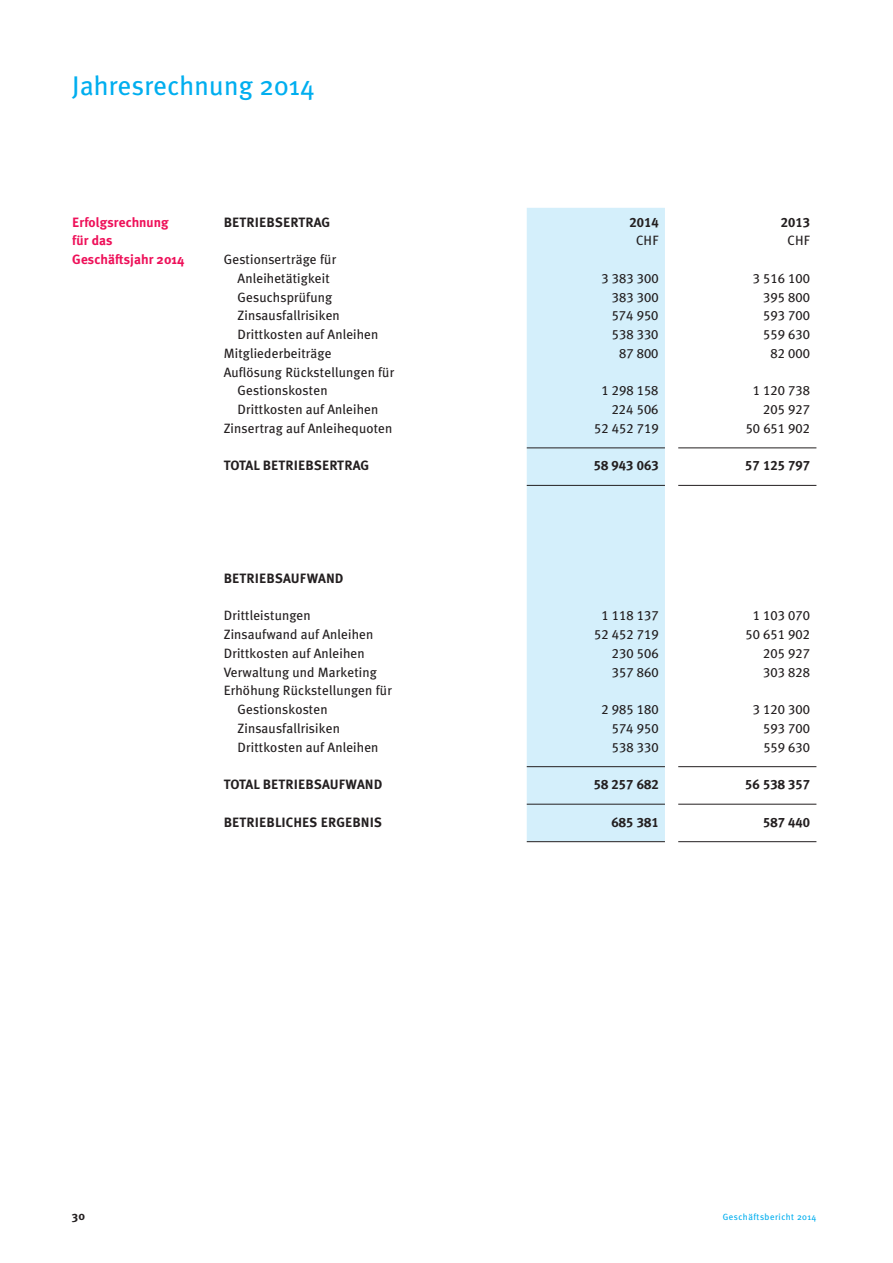
<style>
.page{position:relative;width:893px;height:1263px;background:#fff}
.page>*{position:absolute;margin:0;border:0;box-sizing:border-box;transform-origin:0 0}
.t1{font:27px "Meta Plus";letter-spacing:.01em;color:#00aeef}
.t2{font:13.5px/18.8px "Meta Plus";letter-spacing:.01em;color:#231f20}
.t3{font:13.5px "Meta Plus Book Caps";letter-spacing:.005em;color:#231f20}
.t4{font:700 13.5px "Meta Plus";letter-spacing:.01em;color:#231f20}
.t5{font:13.5px "Meta Plus Bold Caps";letter-spacing:.01em;color:#231f20}
.t6{font:700 13.5px/18.8px "Meta Plus";letter-spacing:.005em;color:#ee1059}
.t7{font:700 12px "Meta Plus";color:#231f20}
.t8{font:9px "Meta Plus";letter-spacing:.055em;color:#00aeef}
</style>
<div class="page">
<div style="left:527px;top:208px;width:138px;height:633px;background:#d4effb"></div>
<hr style="left:527px;top:447px;width:138px;height:1px;background:#231f20">
<hr style="left:678px;top:447px;width:138px;height:1px;background:#231f20">
<hr style="left:527px;top:485px;width:138px;height:1px;background:#231f20">
<hr style="left:678px;top:485px;width:138px;height:1px;background:#231f20">
<hr style="left:527px;top:766px;width:138px;height:1px;background:#231f20">
<hr style="left:678px;top:766px;width:138px;height:1px;background:#231f20">
<hr style="left:527px;top:804px;width:138px;height:1px;background:#231f20">
<hr style="left:678px;top:804px;width:138px;height:1px;background:#231f20">
<hr style="left:527px;top:841px;width:138px;height:1px;background:#231f20">
<hr style="left:678px;top:841px;width:138px;height:1px;background:#231f20">
<h1 class="t1" style="left:72px;top:70px;width:244px">Jahresrechnung 2014</h1>
<p class="t6" style="left:72px;top:212px;width:114px">Erfolgsrechnung für das<br>Geschäftsjahr 2014</p>
<p class="t4" style="left:224px;top:214px;width:108px">BETRIEBSERTRAG</p>
<p class="t5" style="left:629px;top:214px;width:31px">2014</p>
<p class="t5" style="left:781px;top:214px;width:31px">2013</p>
<p class="t3" style="left:636px;top:233px;width:24px">CHF</p>
<p class="t3" style="left:788px;top:233px;width:24px">CHF</p>
<p class="t2" style="left:224px;top:250px;width:114px;text-align:center">Gestionserträge für<br>Anleihetätigkeit</p>
<p class="t3" style="left:601px;top:270px;width:59px">3 383 300</p>
<p class="t3" style="left:753px;top:270px;width:59px">3 516 100</p>
<p class="t2" style="left:238px;top:287px;width:96px">Gesuchsprüfung</p>
<p class="t3" style="left:612px;top:289px;width:48px">383 300</p>
<p class="t3" style="left:763px;top:289px;width:48px">395 800</p>
<p class="t2" style="left:238px;top:306px;width:104px">Zinsausfallrisiken</p>
<p class="t3" style="left:612px;top:308px;width:48px">574 950</p>
<p class="t3" style="left:763px;top:308px;width:48px">593 700</p>
<p class="t2" style="left:238px;top:325px;width:142px">Drittkosten auf Anleihen</p>
<p class="t3" style="left:612px;top:327px;width:48px">538 330</p>
<p class="t3" style="left:763px;top:327px;width:48px">559 630</p>
<p class="t2" style="left:224px;top:344px;width:109px">Mitgliederbeiträge</p>
<p class="t3" style="left:619px;top:345px;width:41px">87 800</p>
<p class="t3" style="left:770px;top:345px;width:41px">82 000</p>
<p class="t2" style="left:238px;top:362px;width:158px;text-indent:-14px">Auflösung Rückstellungen für<br>Gestionskosten</p>
<p class="t3" style="left:601px;top:383px;width:59px">1 298 158</p>
<p class="t3" style="left:753px;top:383px;width:59px">1 120 738</p>
<p class="t2" style="left:238px;top:400px;width:142px">Drittkosten auf Anleihen</p>
<p class="t3" style="left:612px;top:402px;width:48px">224 506</p>
<p class="t3" style="left:763px;top:402px;width:48px">205 927</p>
<p class="t2" style="left:224px;top:419px;width:170px">Zinsertrag auf Anleihequoten</p>
<p class="t3" style="left:594px;top:420px;width:66px">52 452 719</p>
<p class="t3" style="left:746px;top:420px;width:66px">50 651 902</p>
<p class="t4" style="left:224px;top:458px;width:147px">TOTAL BETRIEBSERTRAG</p>
<p class="t5" style="left:594px;top:458px;width:66px">58 943 063</p>
<p class="t5" style="left:745px;top:458px;width:66px">57 125 797</p>
<p class="t4" style="left:224px;top:570px;width:121px">BETRIEBSAUFWAND</p>
<p class="t2" style="left:224px;top:606px;width:89px">Drittleistungen</p>
<p class="t3" style="left:601px;top:608px;width:59px">1 118 137</p>
<p class="t3" style="left:753px;top:608px;width:59px">1 103 070</p>
<p class="t2" style="left:224px;top:625px;width:151px">Zinsaufwand auf Anleihen</p>
<p class="t3" style="left:594px;top:627px;width:66px">52 452 719</p>
<p class="t3" style="left:746px;top:627px;width:66px">50 651 902</p>
<p class="t2" style="left:224px;top:644px;width:142px">Drittkosten auf Anleihen</p>
<p class="t3" style="left:612px;top:645px;width:48px">230 506</p>
<p class="t3" style="left:763px;top:645px;width:48px">205 927</p>
<p class="t2" style="left:224px;top:662px;width:155px">Verwaltung und Marketing</p>
<p class="t3" style="left:612px;top:664px;width:48px">357 860</p>
<p class="t3" style="left:763px;top:664px;width:48px">303 828</p>
<p class="t2" style="left:238px;top:681px;width:156px;text-indent:-14px">Erhöhung Rückstellungen für<br>Gestionskosten</p>
<p class="t3" style="left:601px;top:702px;width:59px">2 985 180</p>
<p class="t3" style="left:753px;top:702px;width:59px">3 120 300</p>
<p class="t2" style="left:238px;top:719px;width:104px">Zinsausfallrisiken</p>
<p class="t3" style="left:612px;top:720px;width:48px">574 950</p>
<p class="t3" style="left:763px;top:720px;width:48px">593 700</p>
<p class="t2" style="left:238px;top:737px;width:142px">Drittkosten auf Anleihen</p>
<p class="t3" style="left:612px;top:739px;width:48px">538 330</p>
<p class="t3" style="left:763px;top:739px;width:48px">559 630</p>
<p class="t4" style="left:224px;top:777px;width:160px">TOTAL BETRIEBSAUFWAND</p>
<p class="t5" style="left:594px;top:777px;width:66px">58 257 682</p>
<p class="t5" style="left:745px;top:777px;width:66px">56 538 357</p>
<p class="t4" style="left:224px;top:814px;width:160px">BETRIEBLICHES ERGEBNIS</p>
<p class="t5" style="left:611px;top:814px;width:49px">685 381</p>
<p class="t5" style="left:763px;top:814px;width:49px">587 440</p>
<p class="t7" style="left:72px;top:1209px;width:14px">30</p>
<p class="t8" style="left:723px;top:1212px;width:95px">Geschäftsbericht 2014</p>
</div>
